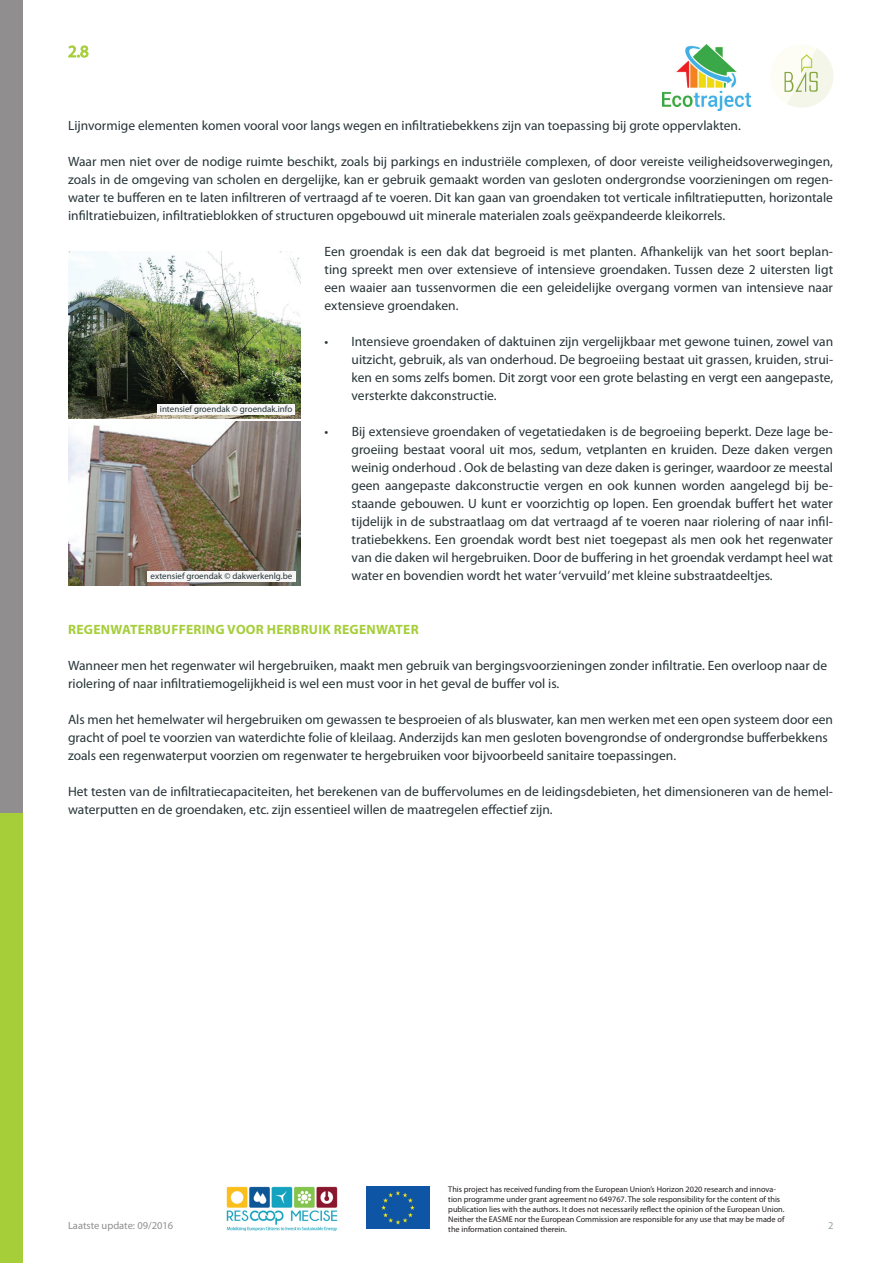
<style>
.page{position:relative;width:893px;height:1263px;background:#fff}
.page>*{position:absolute;margin:0;border:0;box-sizing:border-box;transform-origin:0 0}
.t1{font:16.8px "Myriad Pro";color:#a6ce39}
.t2{font:13.5px/18px "Myriad Pro";color:#273438;text-align:justify}
.t3{font:700 13.5px "Myriad Pro";letter-spacing:.02em;color:#a6ce39}
.t4{font:10.5px "Myriad Pro";color:#908e8e}
.t5{font:10.5px "Myriad Pro";color:#95a3a8}
.t6{font:9px "Myriad Pro";color:#273438}
.t7{font:8.25px/9.9px "Myriad Pro";color:#231f20}
</style>
<div class="page">
<svg style="left:784px;top:49px;width:50px;height:59px"></svg>
<img style="left:662px;top:44px;width:88px;height:67px">
<img style="left:226px;top:1186px;width:111px;height:44px">
<img style="left:366px;top:1187px;width:64px;height:42px">
<div style="left:0;top:0;width:23px;height:1263px;background:#908e8e"></div>
<div style="left:0;top:813px;width:23px;height:450px;background:#a6ce39"></div>
<img style="left:68px;top:421px;width:233px;height:164px">
<img style="left:68px;top:252px;width:233px;height:166px">
<div style="left:157px;top:404px;width:138px;height:10px;background:#f6f6f6"></div>
<div style="left:147px;top:571px;width:148px;height:10px;background:#f6f6f6"></div>
<svg style="left:68px;top:45px;width:21px;height:13px"></svg>
<p class="t1" style="left:68px;top:41px;width:22px">2.8</p>
<p class="t2" style="left:68px;top:116px;width:674px">Lijnvormige elementen komen vooral voor langs wegen en infiltratiebekkens zijn van toepassing bij grote oppervlakten.</p>
<p class="t2" style="left:68px;top:152px;width:766px">Waar men niet over de nodige ruimte beschikt, zoals bij parkings en industriële complexen, of door vereiste veiligheidsoverwegingen, zoals in de omgeving van scholen en dergelijke, kan er gebruik gemaakt worden van gesloten ondergrondse voorzieningen om regen&shy;water te bufferen en te laten infiltreren of vertraagd af te voeren. Dit kan gaan van groendaken tot verticale infiltratieputten, horizontale infiltratiebuizen, infiltratieblokken of structuren opgebouwd uit minerale materialen zoals geëxpandeerde kleikorrels.</p>
<p class="t2" style="left:325px;top:242px;width:510px">Een groendak is een dak dat begroeid is met planten. Afhankelijk van het soort beplan&shy;ting spreekt men over extensieve of intensieve groendaken. Tussen deze 2 uitersten ligt een waaier aan tussenvormen die een geleidelijke overgang vormen van intensieve naar extensieve groendaken.</p>
<p class="t2" style="left:352px;top:332px;width:483px;text-indent:-27px">• Intensieve groendaken of daktuinen zijn vergelijkbaar met gewone tuinen, zowel van uitzicht, gebruik, als van onderhoud. De begroeiing bestaat uit grassen, kruiden, strui&shy;ken en soms zelfs bomen. Dit zorgt voor een grote belasting en vergt een aangepaste, versterkte dakconstructie.</p>
<p class="t2" style="left:352px;top:422px;width:483px;text-indent:-27px">• Bij extensieve groendaken of vegetatiedaken is de begroeiing beperkt. Deze lage be&shy;groeiing bestaat vooral uit mos, sedum, vetplanten en kruiden. Deze daken vergen weinig onderhoud . Ook de belasting van deze daken is geringer, waardoor ze meestal geen aangepaste dakconstructie vergen en ook kunnen worden aangelegd bij be&shy;staande gebouwen. U kunt er voorzichtig op lopen. Een groendak buffert het water tijdelijk in de substraatlaag om dat vertraagd af te voeren naar riolering of naar infil&shy;tratiebekkens. Een groendak wordt best niet toegepast als men ook het regenwater van die daken wil hergebruiken. Door de buffering in het groendak verdampt heel wat water en bovendien wordt het water ‘vervuild’ met kleine substraatdeeltjes.</p>
<p class="t6" style="left:160px;top:404px;width:134px">intensief groendak © groendak.info</p>
<p class="t6" style="left:151px;top:571px;width:143px">extensief groendak © dakwerkenlg.be</p>
<p class="t3" style="left:68px;top:620px;width:18px">REGEN</p>
<p class="t3" style="left:110px;top:620px;width:85px">WATERBUFFERING</p>
<p class="t3" style="left:227px;top:620px;width:116px">VOOR HERBRUIK REGEN</p>
<p class="t3" style="left:376px;top:620px;width:36px">WATER</p>
<p class="t2" style="left:68px;top:656px;width:761px">Wanneer men het regenwater wil hergebruiken, maakt men gebruik van bergingsvoorzieningen zonder infiltratie. Een overloop naar de riolering of naar infiltratiemogelijkheid is wel een must voor in het geval de buffer vol is.</p>
<p class="t2" style="left:68px;top:710px;width:766px;text-align:left">Als men het hemelwater wil hergebruiken om gewassen te besproeien of als bluswater, kan men werken met een open systeem door een gracht of poel te voorzien van waterdichte folie of kleilaag. Anderzijds kan men gesloten bovengrondse of ondergrondse bufferbekkens zoals een regenwaterput voorzien om regenwater te hergebruiken voor bijvoorbeeld sanitaire toepassingen.</p>
<p class="t2" style="left:68px;top:782px;width:767px">Het testen van de infiltratiecapaciteiten, het berekenen van de buffervolumes en de leidingsdebieten, het dimensioneren van de hemel&shy;waterputten en de groendaken, etc. zijn essentieel willen de maatregelen effectief zijn.</p>
<p class="t7" style="left:448px;top:1184px;width:338px">This project has received funding from the European Union’s Horizon 2020 research and innova&shy;tion programme under grant agreement no 649767. The sole responsibility for the content of this publication lies with the authors. It does not necessarily reflect the opinion of the European Union.<br>Neither the EASME nor the European Commission are responsible for any use that may be made of the information contained therein.</p>
<p class="t4" style="left:68px;top:1219px;width:107px">Laatste update: 09/2016</p>
<p class="t5" style="left:828px;top:1219px;width:7px">2</p>
</div>
